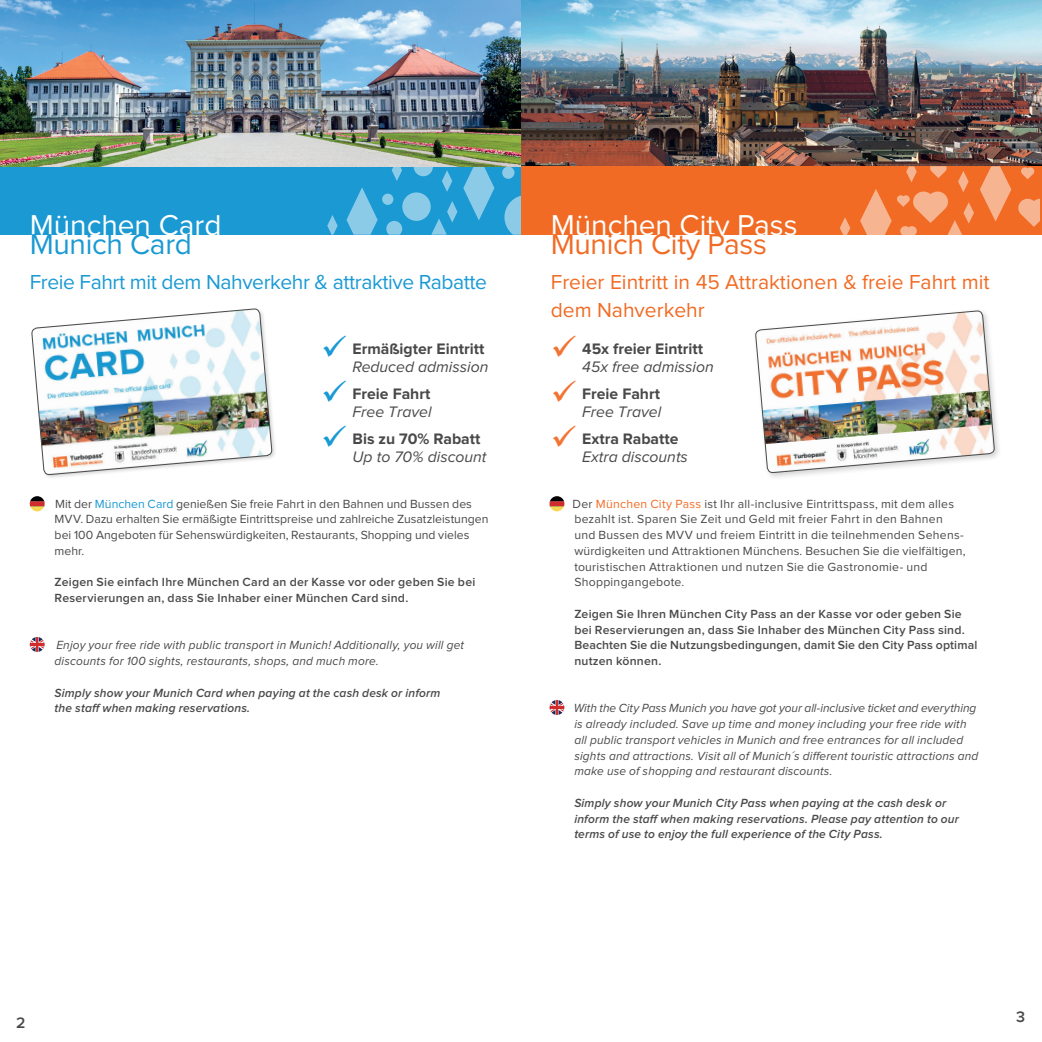
<style>
.page{position:relative;width:1042px;height:1042px;background:#fff}
.page>*{position:absolute;margin:0;border:0;box-sizing:border-box;transform-origin:0 0}
.t1{font:29.75px "Proxima Nova";color:#fff}
.t2{font:29.75px "Proxima Nova";letter-spacing:-.01em;color:#f16b24}
.t3{font:29.75px "Proxima Nova";letter-spacing:-.01em;color:#1a99d2}
.t4{font:21px/28px "Proxima Nova";color:#f16b24}
.t5{font:21px "Proxima Nova";letter-spacing:-.02em;color:#1a9ad4}
.t6{font:700 15.75px/17.5px "Proxima Nova";color:#484948;text-align:right}
.t7{font:italic 15.75px/17.5px "Proxima Nova";color:#484948}
.t8{font:600 15.75px "Proxima Nova";color:#484948}
.t9{font:12.25px/15.8px "Proxima Nova";letter-spacing:.01em;color:#484948}
.t10{font:italic 12.25px/15.8px "Proxima Nova";letter-spacing:.015em;color:#484948}
.t11{font:600 12.25px/15.8px "Proxima Nova";letter-spacing:.02em;color:#484948}
.t12{font:italic 600 12.25px/15.8px "Proxima Nova";letter-spacing:.015em;color:#484948}
.s1{color:#1a9ad4}
.s2{font-weight:400;font-style:italic}
.s3{font-weight:700;font-style:normal}
.s4{color:#1a99d2}
.s5{color:#f37332}
.s6{color:#f16b24}
</style>
<div class="page">
<div style="left:0;top:166px;width:521px;height:69px;background:#1a99d2"></div>
<svg style="left:346px;top:187px;width:32px;height:48px"></svg>
<svg style="left:327px;top:215px;width:11px;height:20px"></svg>
<svg style="left:442px;top:170px;width:10px;height:22px"></svg>
<svg style="left:392px;top:166px;width:10px;height:15px"></svg>
<svg style="left:504px;top:196px;width:17px;height:39px"></svg>
<svg style="left:463px;top:166px;width:31px;height:54px"></svg>
<svg style="left:431px;top:201px;width:26px;height:34px"></svg>
<svg style="left:414px;top:166px;width:19px;height:10px"></svg>
<div style="left:382px;top:194px;width:11px;height:11px;background:#8ccbe8;border-radius:50%"></div>
<svg style="left:386px;top:221px;width:16px;height:14px"></svg>
<div style="left:402px;top:192px;width:29px;height:29px;background:#8ccbe8;border-radius:50%"></div>
<svg style="left:502px;top:166px;width:12px;height:13px"></svg>
<div style="left:30px;top:307px;width:247px;height:173px;background:#231f20;opacity:.2"></div>
<img style="left:31px;top:307px;width:241px;height:171px">
<svg style="left:30px;top:496px;width:15px;height:15px"></svg>
<svg style="left:30px;top:637px;width:15px;height:15px"></svg>
<div style="left:521px;top:166px;width:521px;height:69px;background:#f16b24"></div>
<div style="left:753px;top:308px;width:249px;height:172px;background:#231f20;opacity:.2"></div>
<img style="left:755px;top:310px;width:239px;height:170px">
<svg style="left:549px;top:496px;width:15px;height:15px"></svg>
<svg style="left:549px;top:700px;width:15px;height:15px"></svg>
<img style="left:0;top:0;width:1042px;height:166px">
<svg style="left:840px;top:217px;width:10px;height:18px"></svg>
<svg style="left:980px;top:166px;width:31px;height:55px"></svg>
<svg style="left:1018px;top:198px;width:22px;height:29px"></svg>
<svg style="left:1021px;top:167px;width:13px;height:12px"></svg>
<svg style="left:860px;top:166px;width:114px;height:69px"></svg>
<h1 class="t1" style="left:30px;top:212px;width:193px">München Card</h1>
<h1 class="t3" style="left:30px;top:231px;width:164px">Munich Card</h1>
<h2 class="t5" style="left:30px;top:273px;width:459px">Freie Fahrt mit dem Nahverkehr &amp; attraktive Rabatte</h2>
<p class="t6" style="left:321px;top:341px;width:169px"><span class="s1">✓</span> Ermäßigter Eintritt<br><span class="s2">Reduced admission</span></p>
<p class="t6" style="left:321px;top:386px;width:112px"><span class="s1">✓</span> Freie Fahrt<br><span class="s2">Free Travel</span></p>
<p class="t7" style="left:352px;top:431px;width:135px;text-indent:-31px"><span class="s1">✓</span> <span class="s3">Bis zu 70% Rabatt<br></span>Up to 70% discount</p>
<p class="t9" style="left:55px;top:496px;width:435px">Mit der <span class="s4">München Card</span> genießen Sie freie Fahrt in den Bahnen und Bussen des MVV. Dazu erhalten Sie ermäßigte Eintrittspreise und zahlreiche Zusatzleistungen bei 100 Angeboten für Sehenswürdigkeiten, Restaurants, Shopping und vieles mehr.</p>
<p class="t11" style="left:55px;top:575px;width:422px">Zeigen Sie einfach Ihre München Card an der Kasse vor oder geben Sie bei<br>Reservierungen an, dass Sie Inhaber einer München Card sind.</p>
<p class="t10" style="left:55px;top:638px;width:411px">Enjoy your free ride with public transport in Munich! Additionally, you will get discounts for 100 sights, restaurants, shops, and much more.</p>
<p class="t12" style="left:55px;top:685px;width:387px">Simply show your Munich Card when paying at the cash desk or inform the staff when making reservations.</p>
<h1 class="t1" style="left:551px;top:212px;width:248px">München City Pass</h1>
<h1 class="t2" style="left:551px;top:231px;width:218px">Munich City Pass</h1>
<h2 class="t4" style="left:551px;top:269px;width:440px">Freier Eintritt in 45 Attraktionen &amp; freie Fahrt mit dem Nahverkehr</h2>
<p class="t6" style="left:582px;top:341px;width:133px;text-align:left;text-indent:-31px"><span class="s5">✓</span> 45x freier Eintritt<br><span class="s2">45x free admission</span></p>
<p class="t6" style="left:551px;top:386px;width:112px"><span class="s5">✓</span> Freie Fahrt<br><span class="s2">Free Travel</span></p>
<p class="t7" style="left:582px;top:431px;width:107px;text-indent:-31px"><span class="s5">✓</span> <span class="s3">Extra Rabatte<br></span>Extra discounts</p>
<p class="t9" style="left:572px;top:496px;width:394px">Der <span class="s6">München City Pass</span> ist Ihr all-inclusive Eintrittspass, mit dem alles bezahlt ist. Sparen Sie Zeit und Geld mit freier Fahrt in den Bahnen<br>und Bussen des MVV und freiem Eintritt in die teilnehmenden Sehens&shy;würdigkeiten und Attraktionen Münchens. Besuchen Sie die vielfältigen, touristischen Attraktionen und nutzen Sie die Gastronomie- und Shoppingangebote.</p>
<p class="t11" style="left:574px;top:606px;width:404px">Zeigen Sie Ihren München City Pass an der Kasse vor oder geben Sie bei Reservierungen an, dass Sie Inhaber des München City Pass sind.<br>Beachten Sie die Nutzungsbedingungen, damit Sie den City Pass optimal nutzen können.</p>
<p class="t10" style="left:574px;top:701px;width:406px">With the City Pass Munich you have got your all-inclusive ticket and everything is already included. Save up time and money including your free ride with all public transport vehicles in Munich and free entrances for all included sights and attractions. Visit all of Munich´s different touristic attractions and make use of shopping and restaurant discounts.</p>
<p class="t12" style="left:574px;top:795px;width:386px">Simply show your Munich City Pass when paying at the cash desk or inform the staff when making reservations. Please pay attention to our terms of use to enjoy the full experience of the City Pass.</p>
<p class="t8" style="left:16px;top:1015px;width:11px">2</p>
<p class="t8" style="left:1016px;top:1010px;width:11px">3</p>
</div>
